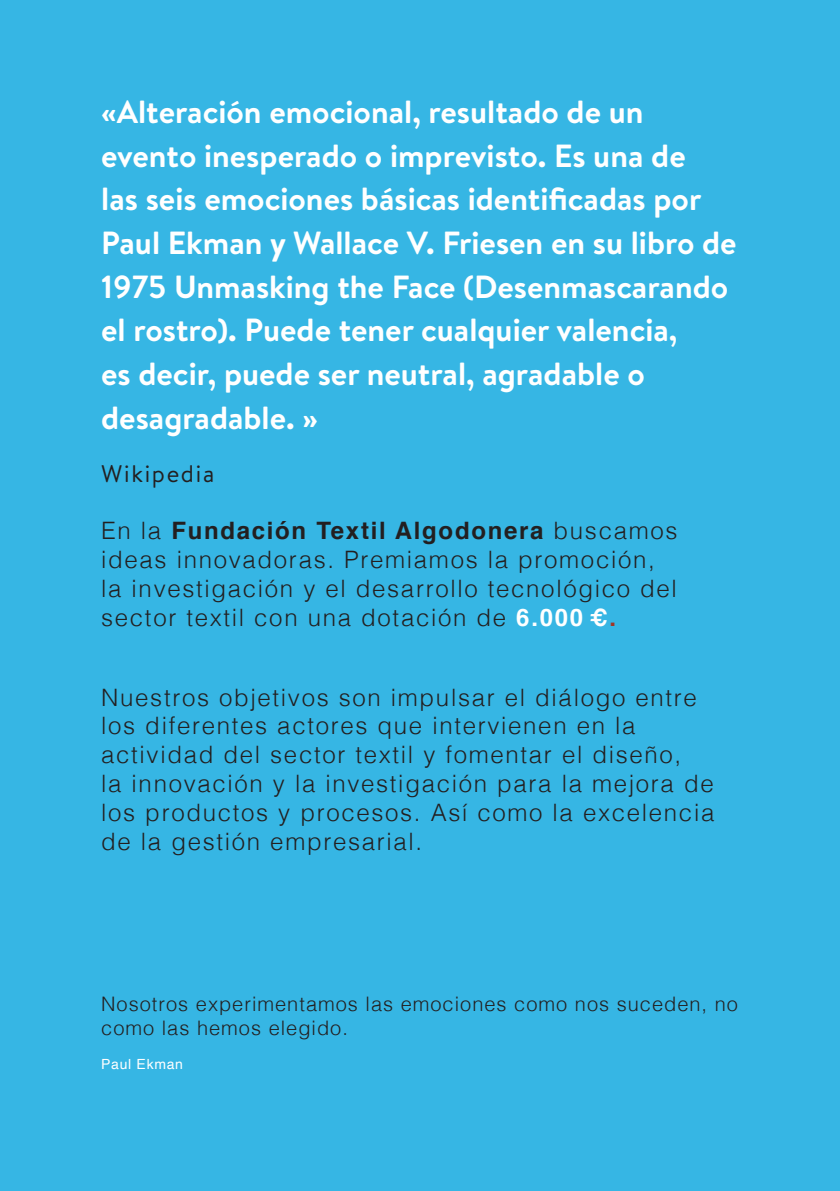
<style>
.page{position:relative;width:840px;height:1191px;background:#fff}
.page>*{position:absolute;margin:0;border:0;box-sizing:border-box;transform-origin:0 0}
.t1{font:700 32px/43.6px "Brandon Text";color:#fff}
.t2{font:300 24px/28.8px "Helvetica";letter-spacing:.07em;color:#231f20}
.t3{font:24px "Brandon Text";letter-spacing:.07em;color:#231f20}
.t4{font:300 20px/24px "Helvetica";letter-spacing:.05em;color:#231f20}
.t5{font:14px "Helvetica";letter-spacing:.05em;color:#fff}
.s1{font-weight:700}
.s2{font-weight:700;color:#fff}
.s3{font-weight:700;color:#a33424}
</style>
<div class="page">
<div style="left:0;top:0;width:839px;height:1191px;background:#36b6e4"></div>
<p class="t1" style="left:101px;top:89px;width:636px">«Alteración emocional, resultado de un evento inesperado o imprevisto. Es una de<br>las seis emociones básicas identificadas por Paul Ekman y Wallace V. Friesen en su libro de 1975 Unmasking the Face (Desenmascarando el rostro). Puede tener cualquier valencia,<br>es decir, puede ser neutral, agradable o desagradable. »</p>
<p class="t3" style="left:101px;top:457px;width:115px">Wikipedia</p>
<p class="t2" style="left:101px;top:514px;width:577px">En la <span class="s1">Fundación Textil Algodonera</span> buscamos ideas innovadoras. Premiamos la promoción, la investigación y el desarrollo tecnológico del sector textil con una dotación de <span class="s2">6.000 €</span><span class="s3">.</span></p>
<p class="t2" style="left:101px;top:681px;width:614px">Nuestros objetivos son impulsar el diálogo entre los diferentes actores que intervienen en la actividad del sector textil y fomentar el diseño,<br>la innovación y la investigación para la mejora de los productos y procesos. Así como la excelencia de la gestión empresarial.</p>
<p class="t4" style="left:101px;top:990px;width:638px">Nosotros experimentamos las emociones como nos suceden, no como las hemos elegido.</p>
<p class="t5" style="left:101px;top:1053px;width:83px">Paul Ekman</p>
</div>
